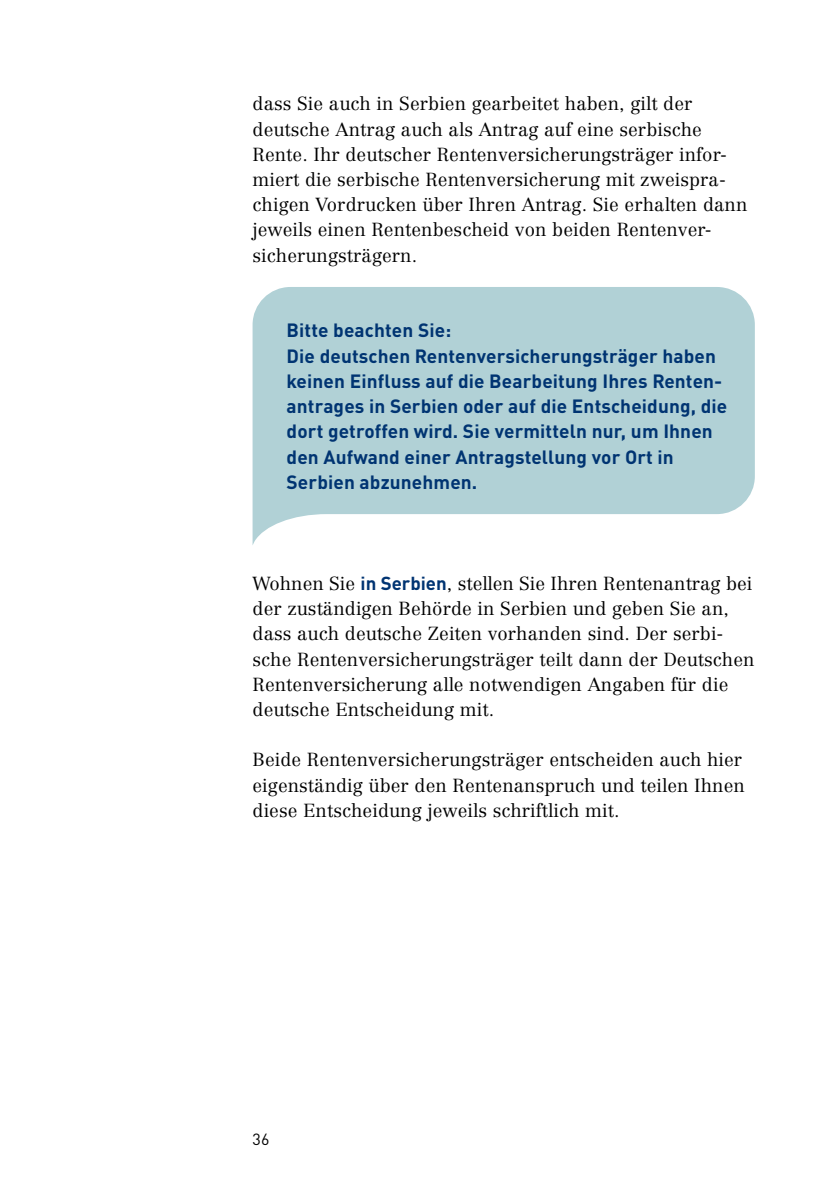
<style>
.page{position:relative;width:840px;height:1191px;background:#fff}
.page>*{position:absolute;margin:0;border:0;box-sizing:border-box;transform-origin:0 0}
.IB_Blase_Text{font:700 19px/25.2px "DIN Pro";letter-spacing:.005em;color:#003472}
.t1{font:300 18.6px/25.2px "Centennial LT Pro";letter-spacing:.005em;color:#000}
.t2{font:16px "DIN Pro";color:#000}
.s1{font-family:"DIN Pro";font-weight:700;color:#003472}
</style>
<div class="page">
<svg style="left:252px;top:287px;width:502px;height:258px;background:#bad6db"></svg>
<p class="t1" style="left:252px;top:91px;width:496px">dass Sie auch in Serbien gearbeitet haben, gilt der deutsche Antrag auch als Antrag auf eine serbische Rente. Ihr deutscher Rentenversicherungsträger infor&shy;miert die serbische Rentenversicherung mit zweispra&shy;chigen Vordrucken über Ihren Antrag. Sie erhalten dann jeweils einen Rentenbescheid von beiden Rentenver&shy;sicherungsträgern.</p>
<h3 class="IB_Blase_Text" style="left:286px;top:316px;width:166px">Bitte beachten Sie:</h3>
<p class="IB_Blase_Text" style="left:286px;top:341px;width:442px">Die deutschen Rentenversicherungsträger haben keinen Einfluss auf die Bearbeitung Ihres Renten&shy;antrages in Serbien oder auf die Entscheidung, die dort getroffen wird. Sie vermitteln nur, um Ihnen den Aufwand einer Antragstellung vor Ort in Serbien abzunehmen.</p>
<p class="t1" style="left:252px;top:570px;width:503px">Wohnen Sie <span class="s1">in Serbien</span>, stellen Sie Ihren Rentenantrag bei der zuständigen Behörde in Serbien und geben Sie an, dass auch deutsche Zeiten vorhanden sind. Der serbi&shy;sche Rentenversicherungsträger teilt dann der Deutschen Rentenversicherung alle notwendigen Angaben für die deutsche Entscheidung mit.</p>
<p class="t1" style="left:252px;top:747px;width:493px">Beide Rentenversicherungsträger entscheiden auch hier eigenständig über den Rentenanspruch und teilen Ihnen diese Entscheidung jeweils schriftlich mit.</p>
<p class="t2" style="left:252px;top:1126px;width:18px">36</p>
</div>
